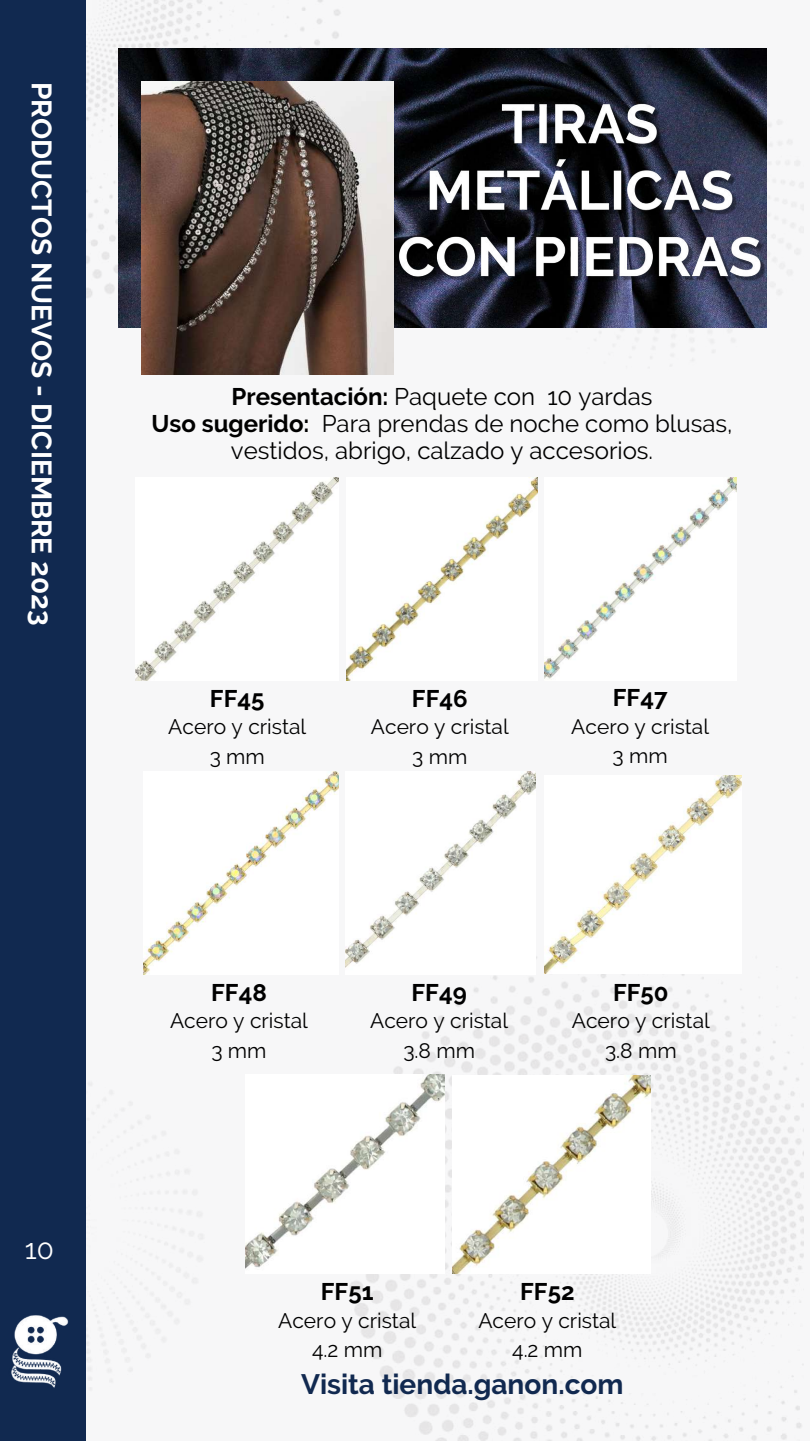
<style>
.page{position:relative;width:810px;height:1441px;background:#fff}
.page>*{position:absolute;margin:0;border:0;box-sizing:border-box;transform-origin:0 0}
.t1{font:700 28px "Raleway";color:#fff}
.t2{font:700 28px "Raleway";color:#112950}
.t3{font:28px "Raleway";color:#fff}
.t4{font:24px/27px "Raleway";color:#000;text-align:center}
.t5{font:700 24px "Raleway";color:#000}
.t6{font:21px/29.2px "Raleway";color:#000;text-align:center}
.s1{font-weight:700}
</style>
<div class="page">
<img style="left:86px;top:0;width:717px;height:1440px">
<img style="left:118px;top:49px;width:648px;height:279px">
<img style="left:142px;top:81px;width:252px;height:293px">
<img style="left:346px;top:477px;width:191px;height:203px">
<img style="left:545px;top:477px;width:191px;height:203px">
<img style="left:143px;top:771px;width:195px;height:203px">
<img style="left:136px;top:477px;width:203px;height:203px">
<img style="left:345px;top:771px;width:190px;height:203px">
<img style="left:545px;top:775px;width:197px;height:197px">
<img style="left:398px;top:92px;width:370px;height:197px">
<img style="left:245px;top:1074px;width:199px;height:199px">
<img style="left:452px;top:1075px;width:198px;height:198px">
<div style="left:0;top:0;width:86px;height:1440px;background:#112950"></div>
<img style="left:11px;top:1315px;width:58px;height:73px">
<h1 class="t1" style="left:58px;top:82px;width:545px;rotate:90deg">PRODUCTOS NUEVOS - DICIEMBRE 2023</h1>
<h1 class="t3" style="left:25px;top:1232px;width:31px">10</h1>
<p class="t4" style="left:152px;top:382px;width:583px"><span class="s1">Presentación:</span> Paquete con 10 yardas<br><span class="s1">Uso sugerido:</span> Para prendas de noche como blusas, vestidos, abrigo, calzado y accesorios.</p>
<p class="t5" style="left:210px;top:684px;width:56px">FF45</p>
<p class="t6" style="left:168px;top:712px;width:139px">Acero y cristal<br>3 mm</p>
<p class="t5" style="left:412px;top:684px;width:57px">FF46</p>
<p class="t5" style="left:613px;top:683px;width:56px">FF47</p>
<p class="t6" style="left:571px;top:711px;width:139px">Acero y cristal<br>3 mm</p>
<p class="t6" style="left:371px;top:712px;width:139px">Acero y cristal<br>3 mm</p>
<p class="t5" style="left:211px;top:977px;width:57px">FF48</p>
<p class="t6" style="left:170px;top:1006px;width:139px">Acero y cristal<br>3 mm</p>
<p class="t5" style="left:411px;top:977px;width:57px">FF49</p>
<p class="t6" style="left:370px;top:1006px;width:139px">Acero y cristal<br>3.8 mm</p>
<p class="t5" style="left:613px;top:977px;width:57px">FF50</p>
<p class="t6" style="left:572px;top:1006px;width:139px">Acero y cristal<br>3.8 mm</p>
<p class="t5" style="left:321px;top:1276px;width:54px">FF51</p>
<p class="t5" style="left:520px;top:1276px;width:56px">FF52</p>
<p class="t6" style="left:278px;top:1305px;width:139px">Acero y cristal<br>4.2 mm</p>
<p class="t6" style="left:478px;top:1305px;width:139px">Acero y cristal<br>4.2 mm</p>
<h1 class="t2" style="left:301px;top:1366px;width:324px">Visita tienda.ganon.com</h1>
</div>
